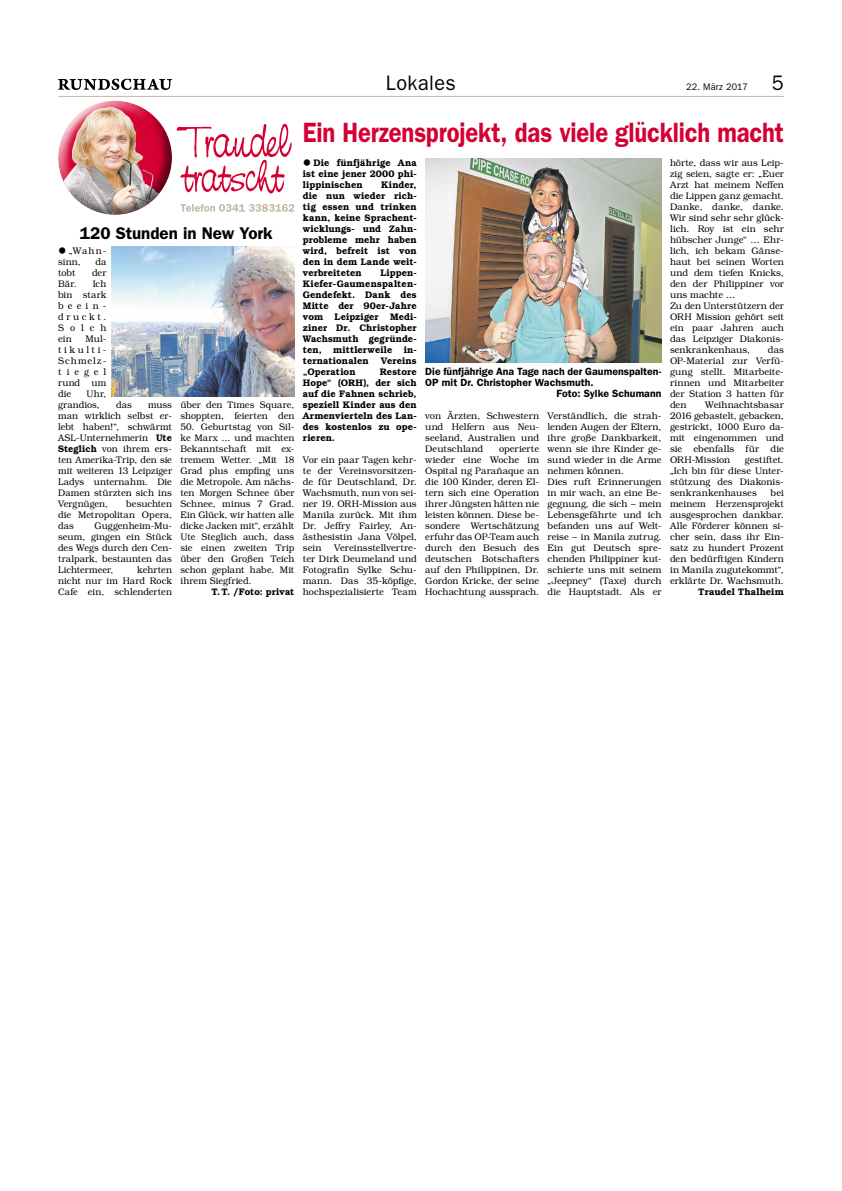
<style>
.page{position:relative;width:842px;height:1191px;background:#fff}
.page>*{position:absolute;margin:0;border:0;box-sizing:border-box;transform-origin:0 0}
.t1{font:600 28px "Franklin Gothic";letter-spacing:-.005em;color:#d40032;scale:.85 1}
.t2{font:21px "Franklin Gothic";letter-spacing:.02em;color:#000;scale:.95 1}
.t3{font:600 17px "Franklin Gothic";letter-spacing:-.005em;color:#000}
.t4{font:600 10.5px "Franklin Gothic";letter-spacing:.005em;color:#000}
.t5{font:300 9.5px/11px "Bookman";letter-spacing:.005em;color:#000;text-align:justify;scale:.96 1}
.t6{font:300 9.5px/11px "Bookman";letter-spacing:.005em;color:#000;text-align:justify;scale:.95 1}
.t7{font:600 9.5px/11px "Bookman";letter-spacing:.005em;color:#000;text-align:justify;scale:.96 1}
.t8{font:600 9.5px "Bookman";letter-spacing:.005em;color:#000;scale:.95 1}
.t9{font:9.5px "Franklin Gothic";letter-spacing:.025em;color:#000;scale:.95 1}
.t10{font:300 9.5px/11px "Bookman";letter-spacing:.05em;color:#000;scale:.95 1}
.s1{font-size:21px}
.s2{font-size:19px}
.s3{font-weight:600}
</style>
<div class="page">
<hr style="left:58px;top:96px;width:726px;height:1px;background:#c4b7a6">
<svg style="left:58px;top:79px;width:114px;height:11px"></svg>
<img style="left:112px;top:247px;width:182px;height:150px">
<img style="left:425px;top:159px;width:236px;height:204px">
<svg style="left:177px;top:124px;width:115px;height:69px"></svg>
<svg style="left:58px;top:100px;width:81px;height:83px"></svg>
<div style="left:64px;top:106px;width:109px;height:110px;background:#000;opacity:.5"></div>
<svg style="left:180px;top:204px;width:114px;height:8px"></svg>
<h2 class="t2" style="left:386px;top:71px;width:75px">Lokales</h2>
<p class="t9" style="left:686px;top:81px;width:104px">22. März 2017 <span class="s1">5</span></p>
<h3 class="t3" style="left:80px;top:223px;width:194px">120 Stunden in New York</h3>
<p class="t10" style="left:58px;top:245px;width:52px"><span class="s2">•</span> „Wahn&shy;sinn,</p>
<p class="t6" style="left:95px;top:256px;width:13px">da</p>
<p class="t6" style="left:58px;top:267px;width:20px">tobt</p>
<p class="t6" style="left:92px;top:267px;width:16px">der</p>
<p class="t6" style="left:58px;top:278px;width:21px">Bär.</p>
<p class="t6" style="left:58px;top:278px;width:52px;text-indent:35px">Ich bin stark beein&shy;druckt.<br>Solch ein</p>
<p class="t6" style="left:58px;top:333px;width:52px;text-indent:28px">Mul&shy;tikulti-Schmelz&shy;tiegel rund um die</p>
<p class="t6" style="left:58px;top:388px;width:52px;text-indent:28px">Uhr, grandios,</p>
<p class="t6" style="left:116px;top:399px;width:18px">das</p>
<p class="t6" style="left:58px;top:399px;width:121px;text-indent:90px">muss man wirklich selbst er&shy;lebt haben!“, schwärmt ASL-Unternehmerin <span class="s3">Ute Steglich</span> von ihrem ers&shy;ten Amerika-Trip, den sie mit weiteren 13 Leipziger Ladys unternahm. Die Damen stürzten sich ins Vergnügen,</p>
<p class="t6" style="left:58px;top:498px;width:121px;text-indent:68px">besuchten die Metropolitan Opera, das</p>
<p class="t6" style="left:58px;top:520px;width:121px;text-indent:36px">Guggenheim-Mu&shy;seum, gingen ein Stück des Wegs durch den Cen&shy;tralpark, bestaunten das Lichtermeer,</p>
<p class="t6" style="left:58px;top:564px;width:121px;text-indent:79px">kehrten nicht nur im Hard Rock Cafe ein, schlenderten</p>
<p class="t6" style="left:180px;top:399px;width:121px">über den Times Square, shoppten, feierten den</p>
<p class="t6" style="left:180px;top:421px;width:121px">50. Geburtstag von Sil&shy;ke Marx … und machten Bekanntschaft mit ex&shy;tremem Wetter. „Mit 18<br>Grad plus empfing uns die Metropole. Am nächs&shy;ten Morgen Schnee über Schnee, minus 7 Grad.<br>Ein Glück, wir hatten alle dicke Jacken mit“, erzählt Ute Steglich auch, dass sie einen zweiten Trip über den Großen Teich schon geplant habe. Mit ihrem Siegfried.</p>
<p class="t8" style="left:212px;top:586px;width:89px">T.T. /Foto: privat</p>
<h1 class="t1" style="left:303px;top:116px;width:567px">Ein Herzensprojekt, das viele glücklich macht</h1>
<p class="t7" style="left:303px;top:157px;width:120px"><span class="s2">•</span> Die fünfjährige Ana ist eine jener 2000 phi&shy;lippinischen</p>
<p class="t7" style="left:303px;top:179px;width:120px;text-indent:78px">Kinder, die nun wieder rich&shy;tig essen und trinken kann, keine Sprachent&shy;wicklungs- und Zahn&shy;probleme mehr haben wird, befreit ist von den in dem Lande weit&shy;verbreiteten</p>
<p class="t7" style="left:303px;top:267px;width:120px;text-indent:78px">Lippen-Kiefer-Gaumenspalten-Gendefekt. Dank des Mitte der 90er-Jahre vom Leipziger Medi&shy;ziner Dr. Christopher Wachsmuth gegründe&shy;ten, mittlerweile in&shy;ternationalen</p>
<p class="t7" style="left:381px;top:355px;width:39px">Vereins</p>
<p class="t7" style="left:303px;top:366px;width:56px">„Operation</p>
<p class="t7" style="left:303px;top:366px;width:120px;text-indent:77px">Restore Hope“ (ORH), der sich auf die Fahnen schrieb, speziell Kinder aus den Armenvierteln des Lan&shy;des kostenlos zu ope&shy;rieren.</p>
<p class="t5" style="left:303px;top:454px;width:120px">Vor ein paar Tagen kehr&shy;te der Vereinsvorsitzen&shy;de für Deutschland, Dr.<br>Wachsmuth, nun von sei&shy;ner 19. ORH-Mission aus Manila zurück. Mit ihm Dr. Jeffry Fairley, An&shy;ästhesistin Jana Völpel, sein</p>
<p class="t5" style="left:303px;top:542px;width:120px;text-indent:31px">Vereinsstellvertre&shy;ter Dirk Deumeland und Fotografin Sylke Schu&shy;mann. Das 35-köpfige, hochspezialisierte Team</p>
<p class="t4" style="left:425px;top:365px;width:238px">Die fünfjährige Ana Tage nach der Gaumenspalten-</p>
<p class="t4" style="left:425px;top:376px;width:170px">OP mit Dr. Christopher Wachsmuth.</p>
<p class="t4" style="left:557px;top:387px;width:106px">Foto: Sylke Schumann</p>
<p class="t5" style="left:425px;top:410px;width:120px">von Ärzten, Schwestern und Helfern aus Neu&shy;seeland, Australien und Deutschland</p>
<p class="t5" style="left:425px;top:443px;width:120px;text-indent:74px">operierte wieder eine Woche im Ospital ng Parañaque an die 100 Kinder, deren El&shy;tern sich eine Operation ihrer Jüngsten hätten nie leisten können. Diese be&shy;sondere Wertschätzung erfuhr das OP-Team auch durch den Besuch des deutschen Botschafters auf den Philippinen, Dr.<br>Gordon Kricke, der seine Hochachtung aussprach.</p>
<p class="t5" style="left:548px;top:410px;width:120px;text-align:left">Verständlich, die strah&shy;lenden Augen der Eltern, ihre große Dankbarkeit, wenn sie ihre Kinder ge&shy;sund wieder in die Arme nehmen können.<br>Dies ruft Erinnerungen in mir wach, an eine Be&shy;gegnung, die sich – mein<br>Lebensgefährte und ich befanden uns auf Welt&shy;reise – in Manila zutrug.<br>Ein gut Deutsch spre&shy;chenden Philippiner kut&shy;schierte uns mit seinem „Jeepney“ (Taxe) durch die Hauptstadt. Als er</p>
<p class="t5" style="left:670px;top:157px;width:120px;text-align:left">hörte, dass wir aus Leip&shy;zig seien, sagte er: „Euer<br>Arzt hat meinem Neffen die Lippen ganz gemacht.<br>Danke, danke, danke.<br>Wir sind sehr sehr glück&shy;lich. Roy ist ein sehr hübscher Junge“ … Ehr&shy;lich, ich bekam Gänse&shy;haut bei seinen Worten und dem tiefen Knicks, den der Philippiner vor uns machte …<br>Zu den Unterstützern der<br>ORH Mission gehört seit ein paar Jahren auch das Leipziger Diakonis&shy;senkrankenhaus,</p>
<p class="t5" style="left:670px;top:344px;width:120px;text-indent:98px">das OP-Material zur Verfü&shy;gung stellt. Mitarbeite&shy;rinnen und Mitarbeiter der Station 3 hatten für den</p>
<p class="t5" style="left:670px;top:399px;width:120px;text-indent:35px">Weihnachtsbasar 2016 gebastelt, gebacken, gestrickt, 1000 Euro da&shy;mit eingenommen und sie ebenfalls für die ORH-Mission</p>
<p class="t5" style="left:670px;top:454px;width:120px;text-indent:75px">gestiftet. „Ich bin für diese Unter&shy;stützung des Diakonis&shy;senkrankenhauses</p>
<p class="t5" style="left:670px;top:487px;width:120px;text-indent:101px">bei meinem Herzensprojekt ausgesprochen dankbar.<br>Alle Förderer können si&shy;cher sein, dass ihr Ein&shy;satz zu hundert Prozent den bedürftigen Kindern in Manila zugutekommt“, erklärte Dr. Wachsmuth.</p>
<p class="t7" style="left:698px;top:586px;width:91px">Traudel Thalheim</p>
</div>
